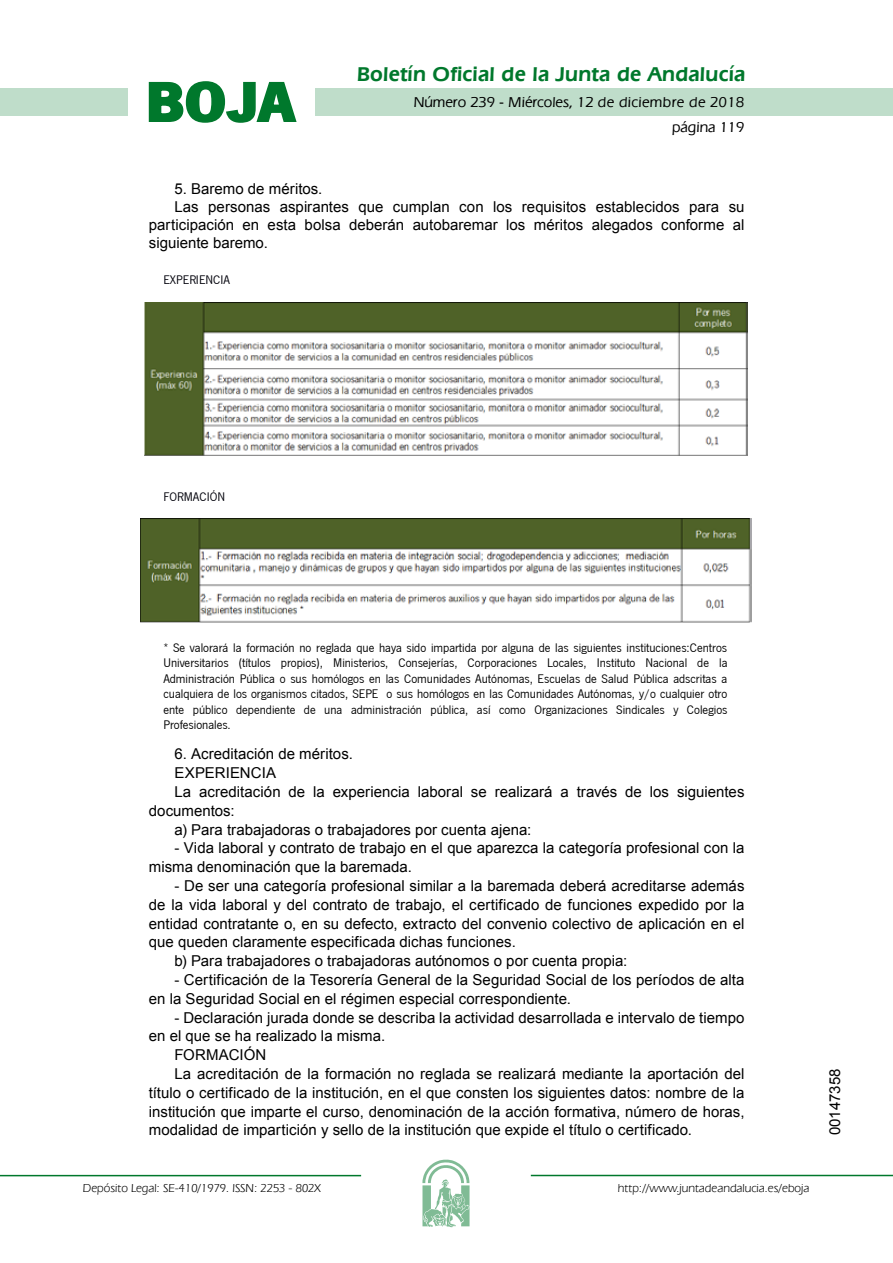
<style>
.page{position:relative;width:893px;height:1263px;background:#fff}
.page>*{position:absolute;margin:0;border:0;box-sizing:border-box;transform-origin:0 0}
.t1{font:700 57.75px "News Got T";color:#00782c;scale:1.14 1}
.t2{font:600 21px "Eras IT Cby BT";letter-spacing:.01em;color:#00782c}
.t3{font:15px/18.8px "Arial";color:#000}
.t4{font:500 15px/24.5px "Eras IT Cby BT";color:#000;text-align:right}
.t5{font:12.9px/15.5px "News Got T";color:#000;text-align:justify}
.t6{font:12.9px "News Got T";color:#00000a}
.t7{font:12px "Eras IT Cby BT";color:#000}
</style>
<div class="page">
<div style="left:315px;top:88px;width:577px;height:28px;background:#bfddca"></div>
<div style="left:0;top:88px;width:128px;height:28px;background:#bfddca"></div>
<hr style="left:0;top:1175px;width:361px;height:1px;background:#00782c">
<svg style="left:422px;top:1159px;width:47px;height:68px"></svg>
<hr style="left:531px;top:1175px;width:361px;height:1px;background:#00782c">
<svg style="left:148px;top:81px;width:149px;height:42px"></svg>
<img style="left:145px;top:302px;width:602px;height:154px">
<img style="left:140px;top:519px;width:611px;height:104px">
<h1 class="t1" style="left:145px;top:68px;width:133px">BOJA</h1>
<h2 class="t2" style="left:357px;top:62px;width:390px">Boletín Oficial de la Junta de Andalucía</h2>
<p class="t4" style="left:414px;top:90px;width:332px">Número 239 - Miércoles, 12 de diciembre de 2018 página 119</p>
<p class="t3" style="left:174px;top:179px;width:149px">5. Baremo de méritos.</p>
<p class="t3" style="left:174px;top:197px;width:571px">Las personas aspirantes que cumplan con los requisitos establecidos para su</p>
<p class="t3" style="left:149px;top:215px;width:597px">participación en esta bolsa deberán autobaremar los méritos alegados conforme al</p>
<p class="t3" style="left:149px;top:233px;width:120px">siguiente baremo.</p>
<p class="t6" style="left:163px;top:271px;width:68px">EXPERIENCIA</p>
<p class="t6" style="left:163px;top:488px;width:63px">FORMACIÓN</p>
<p class="t5" style="left:163px;top:639px;width:565px">* Se valorará la formación no reglada que haya sido impartida por alguna de las siguientes instituciones:Centros Universitarios (títulos propios), Ministerios, Consejerías, Corporaciones Locales, Instituto Nacional de la Administración Pública o sus homólogos en las Comunidades Autónomas, Escuelas de Salud Pública adscritas a cualquiera de los organismos citados, SEPE o sus homólogos en las Comunidades Autónomas, y/o cualquier otro ente público dependiente de una administración pública, así como Organizaciones Sindicales y Colegios Profesionales.</p>
<p class="t3" style="left:174px;top:745px;width:180px">6. Acreditación de méritos.</p>
<p class="t3" style="left:174px;top:764px;width:103px">EXPERIENCIA</p>
<p class="t3" style="left:174px;top:783px;width:571px">La acreditación de la experiencia laboral se realizará a través de los siguientes</p>
<p class="t3" style="left:149px;top:801px;width:87px">documentos:</p>
<p class="t3" style="left:174px;top:820px;width:358px">a) Para trabajadoras o trabajadores por cuenta ajena:</p>
<p class="t3" style="left:149px;top:839px;width:597px;text-indent:26px">- Vida laboral y contrato de trabajo en el que aparezca la categoría profesional con la misma denominación que la baremada.</p>
<p class="t3" style="left:174px;top:877px;width:571px">- De ser una categoría profesional similar a la baremada deberá acreditarse además</p>
<p class="t3" style="left:149px;top:895px;width:597px">de la vida laboral y del contrato de trabajo, el certificado de funciones expedido por la</p>
<p class="t3" style="left:149px;top:914px;width:597px">entidad contratante o, en su defecto, extracto del convenio colectivo de aplicación en el</p>
<p class="t3" style="left:149px;top:933px;width:368px">que queden claramente especificada dichas funciones.</p>
<p class="t3" style="left:174px;top:952px;width:454px">b) Para trabajadores o trabajadoras autónomos o por cuenta propia:</p>
<p class="t3" style="left:149px;top:971px;width:597px;text-indent:26px">- Certificación de la Tesorería General de la Seguridad Social de los períodos de alta en la Seguridad Social en el régimen especial correspondiente.</p>
<p class="t3" style="left:174px;top:1008px;width:571px">- Declaración jurada donde se describa la actividad desarrollada e intervalo de tiempo</p>
<p class="t3" style="left:149px;top:1027px;width:238px">en el que se ha realizado la misma.</p>
<p class="t3" style="left:174px;top:1046px;width:94px">FORMACIÓN</p>
<p class="t3" style="left:174px;top:1065px;width:571px">La acreditación de la formación no reglada se realizará mediante la aportación del</p>
<p class="t3" style="left:149px;top:1083px;width:597px">título o certificado de la institución, en el que consten los siguientes datos: nombre de la</p>
<p class="t3" style="left:149px;top:1102px;width:597px">institución que imparte el curso, denominación de la acción formativa, número de horas,</p>
<p class="t3" style="left:149px;top:1121px;width:544px">modalidad de impartición y sello de la institución que expide el título o certificado.</p>
<p class="t7" style="left:83px;top:1181px;width:239px">Depósito Legal: SE-410/1979. ISSN: 2253 - 802X</p>
<p class="t7" style="left:618px;top:1181px;width:193px">http://www.juntadeandalucia.es/eboja</p>
<p class="t3" style="left:825px;top:1135px;width:68px;rotate:-90deg">00147358</p>
</div>
